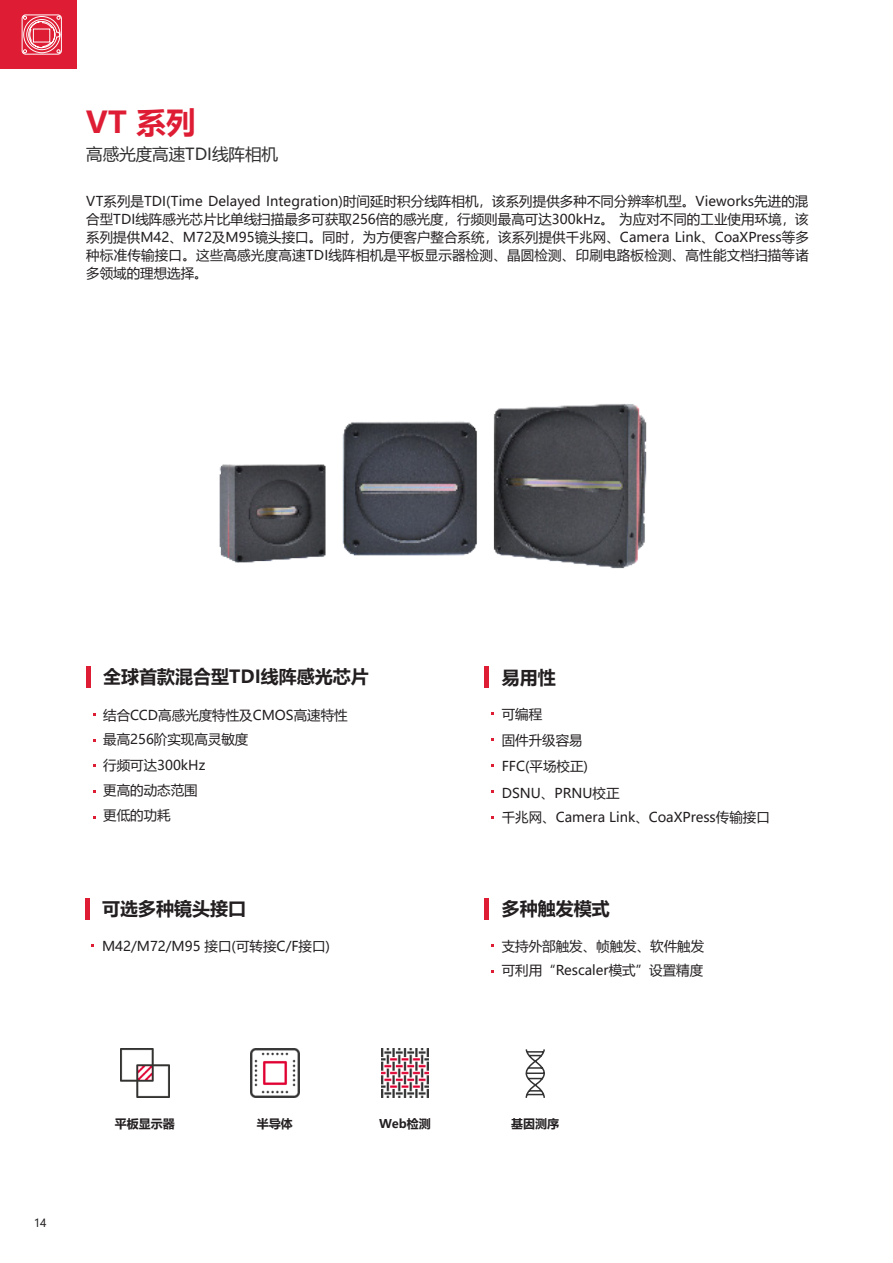
<style>
.page{position:relative;width:893px;height:1263px;background:#fff}
.page>*{position:absolute;margin:0;border:0;box-sizing:border-box;transform-origin:0 0}
.Series_Title1_even{font:700 30px "Microsoft Ya Hei";color:#de1d34}
.Series_Bullet1{font:700 18px "Microsoft Ya Hei";color:#231f20}
.Series_Title2_even{font:16.5px "Microsoft Ya Hei";color:#312f30}
.Series_Body{font:13.5px/18px "Microsoft Ya Hei";letter-spacing:.015em;color:#231f20;text-align:justify}
.Series_Bullet1-2{font:13.5px "Microsoft Ya Hei";color:#231f20}
.Series_Bullet1-3{font:700 12px "Microsoft Ya Hei";color:#231f20}
.t1{font:11.25px "Microsoft Ya Hei";color:#231f20;scale:.95 1}
</style>
<div class="page">
<div style="left:0;top:0;width:76px;height:69px;background:#de1d34"></div>
<svg style="left:21px;top:14px;width:41px;height:41px"></svg>
<img style="left:219px;top:404px;width:428px;height:165px">
<hr style="left:85px;top:898px;width:4px;height:21px;background:#de1d34">
<hr style="left:485px;top:898px;width:4px;height:21px;background:#de1d34">
<hr style="left:86px;top:666px;width:4px;height:22px;background:#de1d34">
<hr style="left:485px;top:666px;width:4px;height:22px;background:#de1d34">
<img style="left:250px;top:1049px;width:49px;height:49px">
<img style="left:381px;top:1049px;width:48px;height:49px">
<img style="left:120px;top:1049px;width:49px;height:49px">
<svg style="left:525px;top:1049px;width:20px;height:49px"></svg>
<p class="Series_Title1_even" style="left:86px;top:101px;width:111px">VT 系列</p>
<p class="Series_Title2_even" style="left:86px;top:143px;width:193px">高感光度高速TDI线阵相机</p>
<p class="Series_Body" style="left:86px;top:191px;width:724px">VT系列是TDI(Time Delayed Integration)时间延时积分线阵相机，该系列提供多种不同分辨率机型。Vieworks先进的混合型TDI线阵感光芯片比单线扫描最多可获取256倍的感光度，行频则最高可达300kHz。 为应对不同的工业使用环境，该系列提供M42、M72及M95镜头接口。同时，为方便客户整合系统，该系列提供千兆网、Camera Link、CoaXPress等多种标准传输接口。这些高感光度高速TDI线阵相机是平板显示器检测、晶圆检测、印刷电路板检测、高性能文档扫描等诸多领域的理想选择。</p>
<p class="t1" style="left:34px;top:1215px;width:14px">14</p>
<p class="Series_Bullet1" style="left:103px;top:664px;width:267px">全球首款混合型TDI线阵感光芯片</p>
<p class="Series_Bullet1" style="left:502px;top:665px;width:55px">易用性</p>
<p class="Series_Bullet1-2" style="left:502px;top:705px;width:42px">可编程</p>
<p class="Series_Bullet1-2" style="left:502px;top:731px;width:82px">固件升级容易</p>
<p class="Series_Bullet1-2" style="left:502px;top:757px;width:88px">FFC(平场校正)</p>
<p class="Series_Bullet1-2" style="left:502px;top:783px;width:119px">DSNU、PRNU校正</p>
<p class="Series_Bullet1-2" style="left:502px;top:808px;width:270px">千兆网、Camera Link、CoaXPress传输接口</p>
<p class="Series_Bullet1-2" style="left:103px;top:706px;width:246px">结合CCD高感光度特性及CMOS高速特性</p>
<p class="Series_Bullet1-2" style="left:103px;top:730px;width:147px">最高256阶实现高灵敏度</p>
<p class="Series_Bullet1-2" style="left:103px;top:756px;width:104px">行频可达300kHz</p>
<p class="Series_Bullet1-2" style="left:103px;top:781px;width:96px">更高的动态范围</p>
<p class="Series_Bullet1-2" style="left:103px;top:806px;width:69px">更低的功耗</p>
<p class="Series_Bullet1" style="left:102px;top:896px;width:145px">可选多种镜头接口</p>
<p class="Series_Bullet1-2" style="left:102px;top:936px;width:230px">M42/M72/M95 接口(可转接C/F接口)</p>
<p class="Series_Bullet1" style="left:502px;top:896px;width:109px">多种触发模式</p>
<p class="Series_Bullet1-2" style="left:502px;top:936px;width:204px">支持外部触发、帧触发、软件触发</p>
<p class="Series_Bullet1-2" style="left:502px;top:961px;width:203px">可利用“Rescaler模式”设置精度</p>
<p class="Series_Bullet1-3" style="left:115px;top:1115px;width:61px">平板显示器</p>
<p class="Series_Bullet1-3" style="left:257px;top:1115px;width:37px">半导体</p>
<p class="Series_Bullet1-3" style="left:379px;top:1115px;width:53px">Web检测</p>
<p class="Series_Bullet1-3" style="left:511px;top:1115px;width:49px">基因测序</p>
</div>
